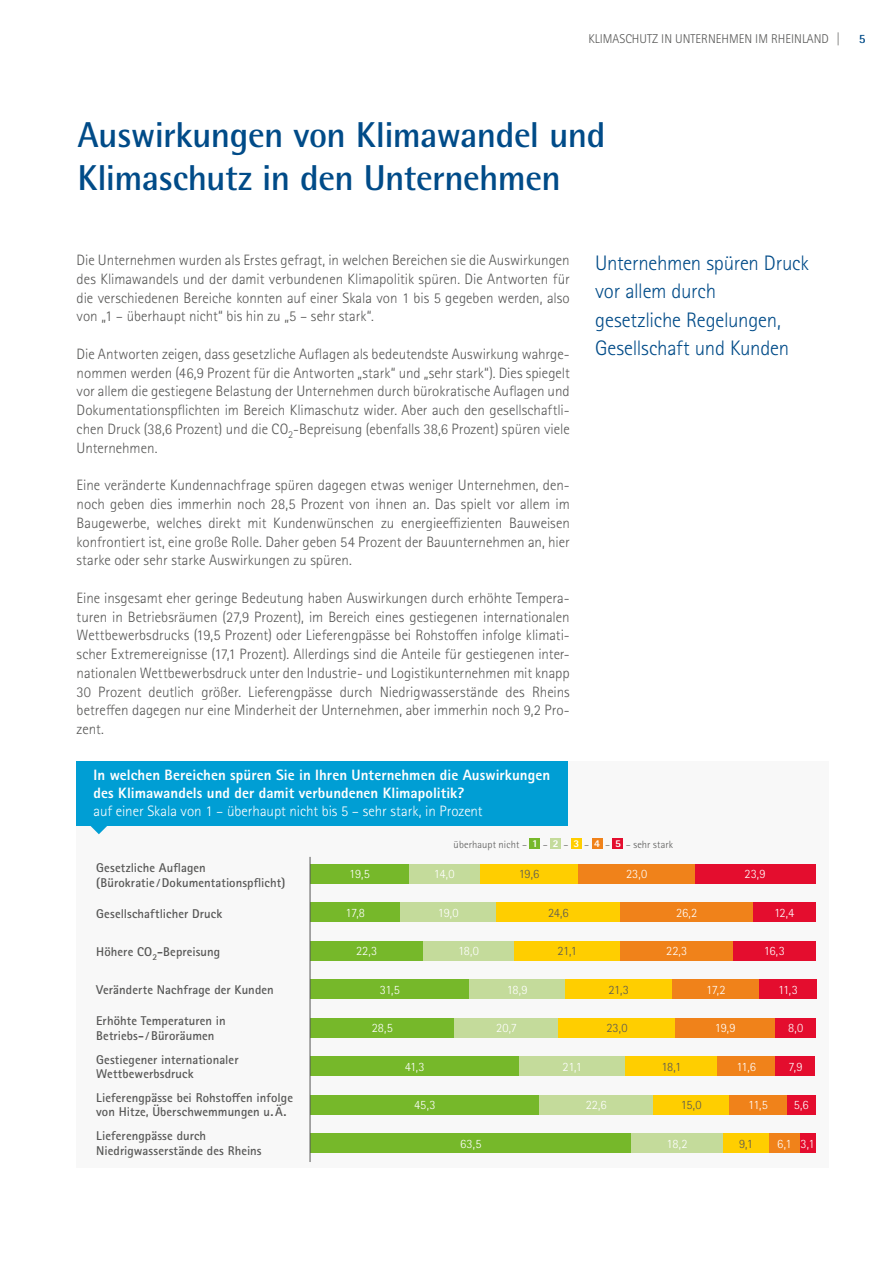
<style>
.page{position:relative;width:893px;height:1263px;background:#fff}
.page>*{position:absolute;margin:0;border:0;box-sizing:border-box;transform-origin:0 0}
.t1{font:700 36px/43.2px "Rotis Semi Sans Pro";letter-spacing:-.02em;color:#004b88}
.t2{font:300 21px/28.5px "Rotis Sans Serif Pro";letter-spacing:-.01em;color:#004b88}
.t3{font:300 15px/18.8px "Rotis Sans Serif Pro";letter-spacing:-.005em;color:#575756;text-align:justify}
.t4{font:800 15px/18px "Rotis Sans Serif Pro";color:#fff}
.t5{font:300 15px "Rotis Sans Serif Pro";letter-spacing:-.005em;color:#fff}
.t6{font:700 12.75px/14.2px "Rotis Sans Serif Pro";letter-spacing:.01em;color:#575756}
.t7{font:300 12.75px "Rotis Sans Serif Pro";letter-spacing:-.03em;color:#fff}
.t8{font:300 12.75px "Rotis Sans Serif Pro";color:#575756}
.t9{font:700 12.75px "Rotis Semi Sans Pro";color:#004b88}
.t10{font:300 10.5px "Rotis Semi Sans Pro";letter-spacing:.01em;color:#575756}
.s1{font-family:"Rotis Sans Serif Pro";font-weight:800;color:#fff}
</style>
<div class="page">
<div style="left:77px;top:761px;width:752px;height:406px;background:#f8f8f8"></div>
<div style="left:310px;top:864px;width:99px;height:19px;background:#76b82a"></div>
<div style="left:310px;top:903px;width:90px;height:19px;background:#76b82a"></div>
<div style="left:310px;top:941px;width:113px;height:19px;background:#76b82a"></div>
<div style="left:310px;top:980px;width:159px;height:19px;background:#76b82a"></div>
<div style="left:310px;top:1018px;width:144px;height:19px;background:#76b82a"></div>
<div style="left:310px;top:1057px;width:209px;height:19px;background:#76b82a"></div>
<div style="left:310px;top:1095px;width:229px;height:19px;background:#76b82a"></div>
<div style="left:310px;top:1134px;width:321px;height:19px;background:#76b82a"></div>
<div style="left:409px;top:864px;width:71px;height:19px;background:#c4db9b"></div>
<div style="left:400px;top:903px;width:96px;height:19px;background:#c4db9b"></div>
<div style="left:423px;top:941px;width:91px;height:19px;background:#c4db9b"></div>
<div style="left:469px;top:980px;width:96px;height:19px;background:#c4db9b"></div>
<div style="left:454px;top:1018px;width:105px;height:19px;background:#c4db9b"></div>
<div style="left:519px;top:1057px;width:106px;height:19px;background:#c4db9b"></div>
<div style="left:539px;top:1095px;width:114px;height:19px;background:#c4db9b"></div>
<div style="left:631px;top:1134px;width:92px;height:19px;background:#c4db9b"></div>
<div style="left:480px;top:864px;width:99px;height:19px;background:#ffce00"></div>
<div style="left:496px;top:903px;width:124px;height:19px;background:#ffce00"></div>
<div style="left:514px;top:941px;width:106px;height:19px;background:#ffce00"></div>
<div style="left:565px;top:980px;width:107px;height:19px;background:#ffce00"></div>
<div style="left:559px;top:1018px;width:116px;height:19px;background:#ffce00"></div>
<div style="left:625px;top:1057px;width:92px;height:19px;background:#ffce00"></div>
<div style="left:653px;top:1095px;width:76px;height:19px;background:#ffce00"></div>
<div style="left:723px;top:1134px;width:46px;height:19px;background:#ffce00"></div>
<div style="left:579px;top:864px;width:116px;height:19px;background:#f0821a"></div>
<div style="left:620px;top:903px;width:133px;height:19px;background:#f0821a"></div>
<div style="left:620px;top:941px;width:113px;height:19px;background:#f0821a"></div>
<div style="left:672px;top:980px;width:87px;height:19px;background:#f0821a"></div>
<div style="left:675px;top:1018px;width:100px;height:19px;background:#f0821a"></div>
<div style="left:717px;top:1057px;width:58px;height:19px;background:#f0821a"></div>
<div style="left:729px;top:1095px;width:58px;height:19px;background:#f0821a"></div>
<div style="left:769px;top:1134px;width:31px;height:19px;background:#f0821a"></div>
<div style="left:695px;top:864px;width:120px;height:19px;background:#e40d2e"></div>
<div style="left:753px;top:903px;width:62px;height:19px;background:#e40d2e"></div>
<div style="left:733px;top:941px;width:82px;height:19px;background:#e40d2e"></div>
<div style="left:759px;top:980px;width:57px;height:19px;background:#e40d2e"></div>
<div style="left:775px;top:1018px;width:41px;height:19px;background:#e40d2e"></div>
<div style="left:775px;top:1057px;width:40px;height:19px;background:#e40d2e"></div>
<div style="left:787px;top:1095px;width:28px;height:19px;background:#e40d2e"></div>
<div style="left:800px;top:1134px;width:15px;height:19px;background:#e40d2e"></div>
<div style="left:530px;top:838px;width:10px;height:11px;background:#76b82a"></div>
<div style="left:550px;top:838px;width:11px;height:11px;background:#c4db9b"></div>
<div style="left:571px;top:838px;width:11px;height:11px;background:#ffce00"></div>
<div style="left:592px;top:838px;width:10px;height:11px;background:#f0821a"></div>
<div style="left:613px;top:838px;width:10px;height:11px;background:#e40d2e"></div>
<div style="left:77px;top:761px;width:491px;height:64px;background:#009ed4"></div>
<svg style="left:90px;top:826px;width:17px;height:8px"></svg>
<hr style="left:310px;top:857px;width:1px;height:305px;background:#575756">
<p class="t8" style="left:588px;top:31px;width:253px">KLIMASCHUTZ IN UNTERNEHMEN IM RHEINLAND |</p>
<p class="t9" style="left:859px;top:31px;width:8px">5</p>
<h1 class="t1" style="left:77px;top:113px;width:530px">Auswirkungen von Klimawandel und<br>Klimaschutz in den Unternehmen</h1>
<p class="t3" style="left:77px;top:251px;width:495px">Die Unternehmen wurden als Erstes gefragt, in welchen Bereichen sie die Auswirkungen des Klimawandels und der damit verbundenen Klimapolitik spüren. Die Antworten für die verschiedenen Bereiche konnten auf einer Skala von 1 bis 5 gegeben werden, also von „1 – überhaupt nicht“ bis hin zu „5 – sehr stark“.</p>
<p class="t3" style="left:77px;top:345px;width:495px">Die Antworten zeigen, dass gesetzliche Auflagen als bedeutendste Auswirkung wahrge&shy;nommen werden (46,9 Prozent für die Antworten „stark“ und „sehr stark“). Dies spiegelt vor allem die gestiegene Belastung der Unternehmen durch bürokratische Auflagen und Dokumentationspflichten im Bereich Klimaschutz wider. Aber auch den gesellschaftli&shy;chen Druck (38,6 Prozent) und die CO<sub>2</sub>-Bepreisung (ebenfalls 38,6 Prozent) spüren viele Unternehmen.</p>
<p class="t3" style="left:77px;top:476px;width:495px">Eine veränderte Kundennachfrage spüren dagegen etwas weniger Unternehmen, den&shy;noch geben dies immerhin noch 28,5 Prozent von ihnen an. Das spielt vor allem im Baugewerbe, welches direkt mit Kundenwünschen zu energieeffizienten Bauweisen konfrontiert ist, eine große Rolle. Daher geben 54 Prozent der Bauunternehmen an, hier starke oder sehr starke Auswirkungen zu spüren.</p>
<p class="t3" style="left:77px;top:588px;width:495px">Eine insgesamt eher geringe Bedeutung haben Auswirkungen durch erhöhte Tempera&shy;turen in Betriebsräumen (27,9 Prozent), im Bereich eines gestiegenen internationalen Wettbewerbsdrucks (19,5 Prozent) oder Lieferengpässe bei Rohstoffen infolge klimati&shy;scher Extremereignisse (17,1 Prozent). Allerdings sind die Anteile für gestiegenen inter&shy;nationalen Wettbewerbsdruck unter den Industrie- und Logistikunternehmen mit knapp 30 Prozent deutlich größer. Lieferengpässe durch Niedrigwasserstände des Rheins betreffen dagegen nur eine Minderheit der Unternehmen, aber immerhin noch 9,2 Pro&shy;zent.</p>
<p class="t4" style="left:94px;top:766px;width:458px">In welchen Bereichen spüren Sie in Ihren Unternehmen die Auswirkungen des Klimawandels und der damit verbundenen Klimapolitik?</p>
<p class="t5" style="left:94px;top:803px;width:391px">auf einer Skala von 1 – überhaupt nicht bis 5 – sehr stark, in Prozent</p>
<h2 class="t2" style="left:595px;top:249px;width:215px">Unternehmen spüren Druck vor allem durch<br>gesetzliche Regelungen,<br>Gesellschaft und Kunden</h2>
<p class="t6" style="left:96px;top:861px;width:191px">Gesetzliche Auflagen<br>(Bürokratie /Dokumentationspflicht)</p>
<p class="t6" style="left:96px;top:906px;width:128px">Gesellschaftlicher Druck</p>
<p class="t6" style="left:96px;top:944px;width:126px">Höhere CO<sub>2</sub>-Bepreisung</p>
<p class="t6" style="left:96px;top:983px;width:179px">Veränderte Nachfrage der Kunden</p>
<p class="t6" style="left:96px;top:1014px;width:131px">Erhöhte Temperaturen in<br>Betriebs- /Büroräumen</p>
<p class="t6" style="left:96px;top:1052px;width:144px">Gestiegener internationaler<br>Wettbewerbsdruck</p>
<p class="t6" style="left:96px;top:1090px;width:198px">Lieferengpässe bei Rohstoffen infolge von Hitze, Überschwemmungen u.Ä.</p>
<p class="t6" style="left:96px;top:1129px;width:167px">Lieferengpässe durch<br>Niedrigwasserstände des Rheins</p>
<p class="t10" style="left:454px;top:838px;width:221px">überhaupt nicht – <span class="s1">1</span> – <span class="s1">2</span> – <span class="s1">3</span> – <span class="s1">4</span> – <span class="s1">5</span> – sehr stark</p>
<p class="t7" style="left:349px;top:867px;width:22px">19,5</p>
<p class="t7" style="left:346px;top:905px;width:21px">17,8</p>
<p class="t7" style="left:356px;top:944px;width:23px">22,3</p>
<p class="t7" style="left:380px;top:982px;width:22px">31,5</p>
<p class="t7" style="left:372px;top:1021px;width:23px">28,5</p>
<p class="t7" style="left:434px;top:867px;width:22px">14,0</p>
<p class="t7" style="left:438px;top:905px;width:22px">19,0</p>
<p class="t7" style="left:458px;top:944px;width:22px">18,0</p>
<p class="t7" style="left:405px;top:1059px;width:22px">41,3</p>
<p class="t7" style="left:414px;top:1098px;width:23px">45,3</p>
<p class="t7" style="left:460px;top:1136px;width:23px">63,5</p>
<p class="t8" style="left:519px;top:867px;width:22px">19,6</p>
<p class="t7" style="left:626px;top:867px;width:23px">23,0</p>
<p class="t7" style="left:507px;top:982px;width:22px">18,9</p>
<p class="t7" style="left:496px;top:1021px;width:22px">20,7</p>
<p class="t8" style="left:548px;top:905px;width:22px">24,6</p>
<p class="t8" style="left:558px;top:944px;width:21px">21,1</p>
<p class="t7" style="left:563px;top:1059px;width:21px">21,1</p>
<p class="t8" style="left:608px;top:982px;width:22px">21,3</p>
<p class="t8" style="left:606px;top:1021px;width:23px">23,0</p>
<p class="t7" style="left:586px;top:1098px;width:22px">22,6</p>
<p class="t7" style="left:744px;top:867px;width:23px">23,9</p>
<p class="t7" style="left:676px;top:905px;width:23px">26,2</p>
<p class="t7" style="left:666px;top:944px;width:23px">22,3</p>
<p class="t7" style="left:774px;top:905px;width:22px">12,4</p>
<p class="t7" style="left:764px;top:944px;width:23px">16,3</p>
<p class="t7" style="left:778px;top:982px;width:21px">11,3</p>
<p class="t7" style="left:788px;top:1021px;width:17px">8,0</p>
<p class="t7" style="left:788px;top:1059px;width:16px">7,9</p>
<p class="t7" style="left:794px;top:1098px;width:16px">5,6</p>
<p class="t7" style="left:801px;top:1136px;width:15px">3,1</p>
<p class="t7" style="left:706px;top:982px;width:21px">17,2</p>
<p class="t7" style="left:715px;top:1021px;width:22px">19,9</p>
<p class="t8" style="left:661px;top:1059px;width:21px">18,1</p>
<p class="t7" style="left:736px;top:1059px;width:21px">11,6</p>
<p class="t7" style="left:748px;top:1098px;width:21px">11,5</p>
<p class="t8" style="left:681px;top:1098px;width:22px">15,0</p>
<p class="t7" style="left:667px;top:1136px;width:22px">18,2</p>
<p class="t8" style="left:739px;top:1136px;width:15px">9,1</p>
<p class="t7" style="left:777px;top:1136px;width:16px">6,1</p>
</div>
